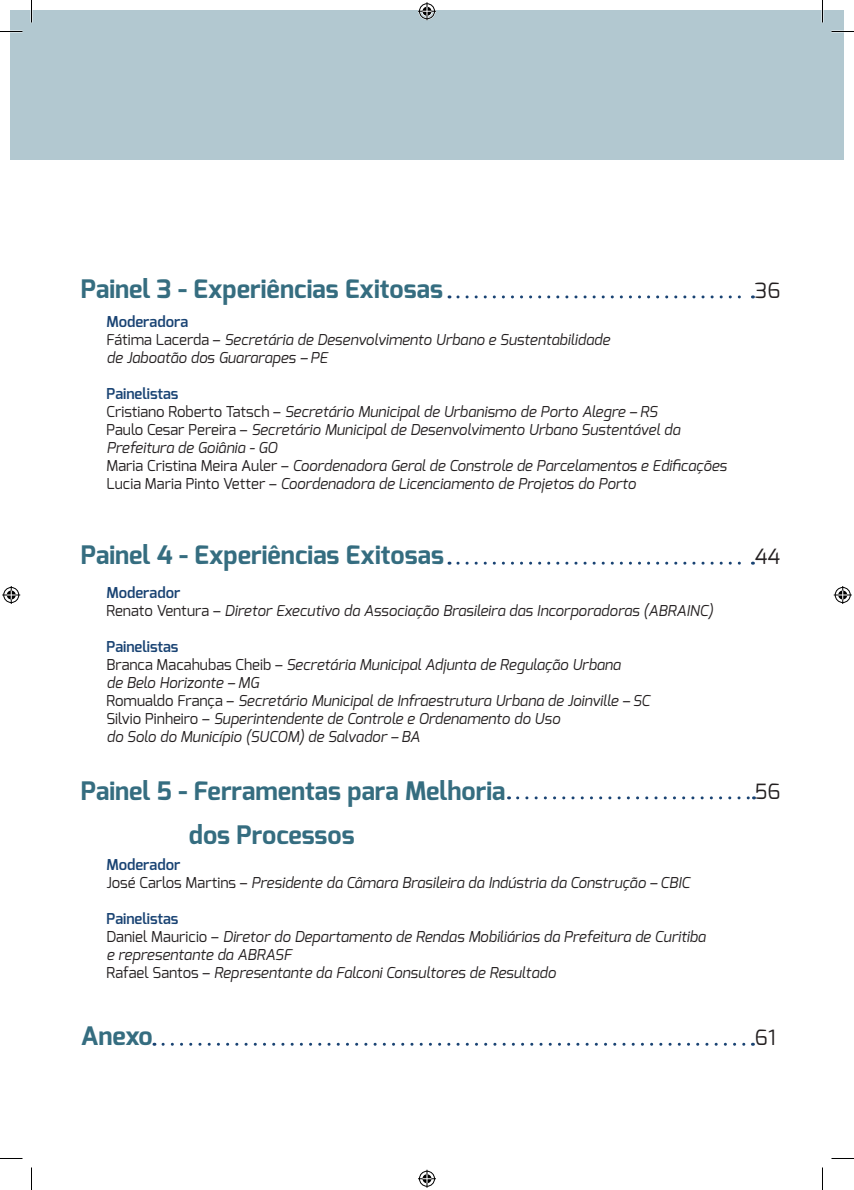
<style>
.page{position:relative;width:854px;height:1190px;background:#fff}
.page>*{position:absolute;margin:0;border:0;box-sizing:border-box;transform-origin:0 0}
.t1{font:700 25.5px/43.8px "Exo";color:#356d80}
.t2{font:21px "Exo";color:#231f20}
.t3{font:italic 15px "Exo";color:#231f20}
.t4{font:600 15px "Exo";color:#194373}
.s1{font-style:normal}
</style>
<div class="page">
<div style="left:10px;top:10px;width:834px;height:150px;background:#b2c8d0"></div>
<svg style="left:458px;top:295px;width:295px;height:3px"></svg>
<svg style="left:458px;top:562px;width:295px;height:3px"></svg>
<svg style="left:518px;top:796px;width:236px;height:3px"></svg>
<svg style="left:163px;top:1043px;width:590px;height:3px"></svg>
<hr style="left:821px;top:0;width:2px;height:22px;background:#fff">
<svg style="left:0;top:31px;width:22px;height:1px"></svg>
<svg style="left:831px;top:31px;width:23px;height:1px"></svg>
<svg style="left:0;top:1158px;width:22px;height:1px"></svg>
<svg style="left:831px;top:1158px;width:23px;height:1px"></svg>
<svg style="left:31px;top:0;width:1px;height:22px"></svg>
<svg style="left:31px;top:1167px;width:1px;height:23px"></svg>
<svg style="left:822px;top:0;width:1px;height:22px"></svg>
<svg style="left:822px;top:1167px;width:1px;height:23px"></svg>
<svg style="left:418px;top:2px;width:18px;height:18px"></svg>
<svg style="left:418px;top:1170px;width:18px;height:18px"></svg>
<svg style="left:2px;top:586px;width:18px;height:18px"></svg>
<svg style="left:834px;top:586px;width:18px;height:18px"></svg>
<p class="t1" style="left:81px;top:267px;width:364px">Painel 3 - Experiências Exitosas</p>
<p class="t4" style="left:106px;top:312px;width:83px">Moderadora</p>
<p class="t3" style="left:106px;top:330px;width:505px"><span class="s1">Fátima Lacerda –</span> Secretária de Desenvolvimento Urbano e Sustentabilidade</p>
<p class="t3" style="left:106px;top:348px;width:223px">de Jaboatão dos Guararapes – PE</p>
<p class="t4" style="left:106px;top:384px;width:74px">Painelistas</p>
<p class="t3" style="left:106px;top:402px;width:553px"><span class="s1">Cristiano Roberto Tatsch –</span> Secretário Municipal de Urbanismo de Porto Alegre – RS</p>
<p class="t3" style="left:106px;top:420px;width:575px"><span class="s1">Paulo Cesar Pereira –</span> Secretário Municipal de Desenvolvimento Urbano Sustentável da</p>
<p class="t3" style="left:106px;top:438px;width:172px">Prefeitura de Goiânia - GO</p>
<p class="t3" style="left:106px;top:456px;width:622px"><span class="s1">Maria Cristina Meira Auler –</span> Coordenadora Geral de Constrole de Parcelamentos e Edificações</p>
<p class="t3" style="left:106px;top:474px;width:531px"><span class="s1">Lucia Maria Pinto Vetter –</span> Coordenadora de Licenciamento de Projetos do Porto</p>
<p class="t1" style="left:81px;top:533px;width:365px">Painel 4 - Experiências Exitosas</p>
<p class="t4" style="left:106px;top:583px;width:75px">Moderador</p>
<p class="t3" style="left:106px;top:601px;width:608px"><span class="s1">Renato Ventura –</span> Diretor Executivo da Associação Brasileira das Incorporadoras (ABRAINC)</p>
<p class="t4" style="left:106px;top:637px;width:74px">Painelistas</p>
<p class="t3" style="left:106px;top:655px;width:516px"><span class="s1">Branca Macahubas Cheib –</span> Secretária Municipal Adjunta de Regulação Urbana</p>
<p class="t3" style="left:106px;top:673px;width:154px">de Belo Horizonte – MG</p>
<p class="t3" style="left:106px;top:691px;width:545px"><span class="s1">Romualdo França –</span> Secretário Municipal de Infraestrutura Urbana de Joinville – SC</p>
<p class="t3" style="left:106px;top:709px;width:455px"><span class="s1">Silvio Pinheiro –</span> Superintendente de Controle e Ordenamento do Uso</p>
<p class="t3" style="left:106px;top:727px;width:315px">do Solo do Município (SUCOM) de Salvador – BA</p>
<p class="t1" style="left:189px;top:769px;width:318px;text-indent:-108px">Painel 5 - Ferramentas para Melhoria dos Processos</p>
<p class="t4" style="left:106px;top:855px;width:75px">Moderador</p>
<p class="t3" style="left:106px;top:873px;width:585px"><span class="s1">José Carlos Martins –</span> Presidente da Câmara Brasileira da Indústria da Construção – CBIC</p>
<p class="t4" style="left:106px;top:909px;width:74px">Painelistas</p>
<p class="t3" style="left:106px;top:927px;width:601px"><span class="s1">Daniel Mauricio –</span> Diretor do Departamento de Rendas Mobiliárias da Prefeitura de Curitiba</p>
<p class="t3" style="left:106px;top:945px;width:187px">e representante da ABRASF</p>
<p class="t3" style="left:106px;top:963px;width:451px"><span class="s1">Rafael Santos –</span> Representante da Falconi Consultores de Resultado</p>
<p class="t1" style="left:81px;top:1014px;width:73px">Anexo</p>
<p class="t2" style="left:755px;top:277px;width:27px">36</p>
<p class="t2" style="left:755px;top:543px;width:27px">44</p>
<p class="t2" style="left:755px;top:777px;width:27px">56</p>
<p class="t2" style="left:755px;top:1024px;width:22px">61</p>
</div>
